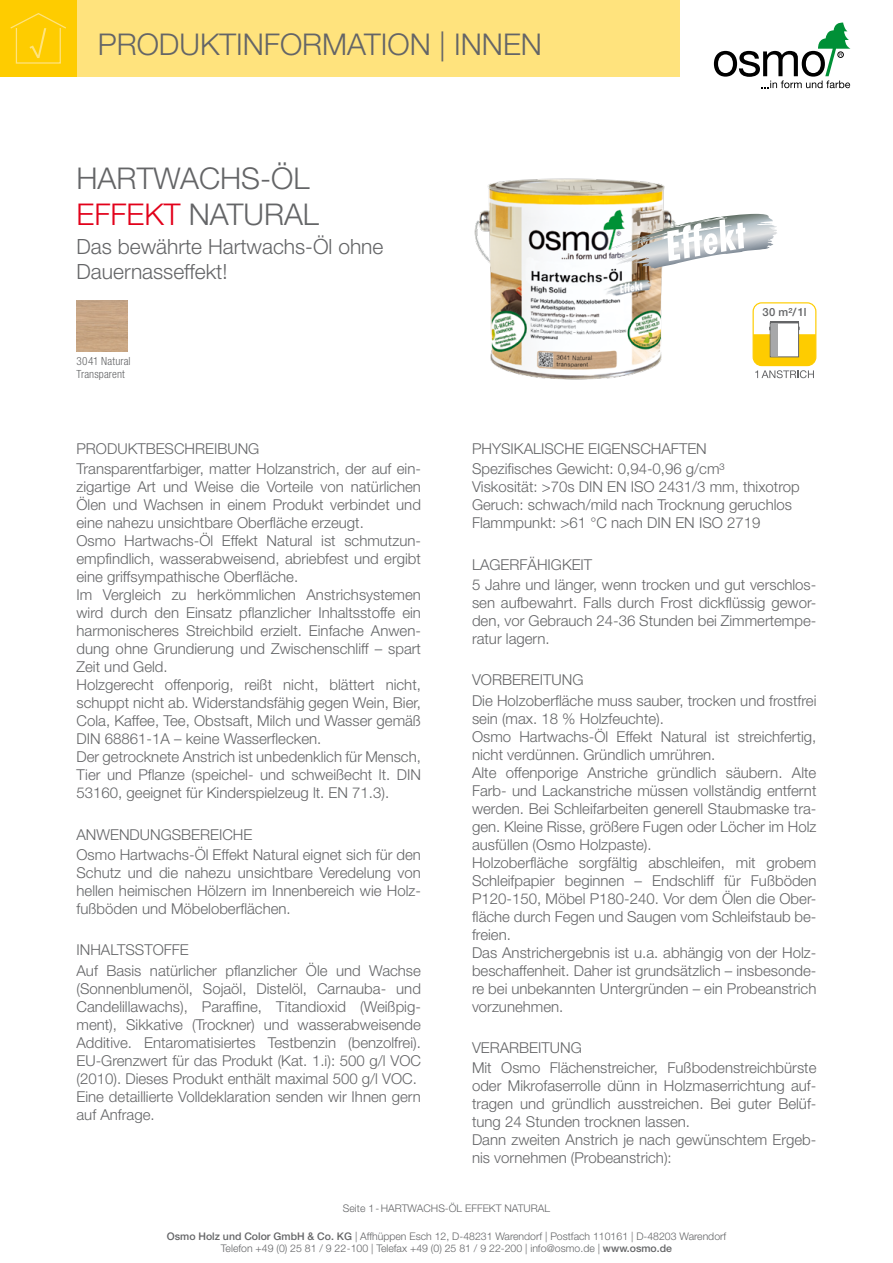
<style>
.page{position:relative;width:893px;height:1263px;background:#fff}
.page>*{position:absolute;margin:0;border:0;box-sizing:border-box;transform-origin:0 0}
.t1{font:300 30px/36px "Helvetica Neue";color:#646567}
.t2{font:300 21px/25.2px "Helvetica Neue";color:#646567}
.t3{font:300 15px/18px "Helvetica Neue";color:#646567}
.t4{font:300 condensed 11.25px/13.5px "Helvetica Neue";letter-spacing:.01em;color:#646567}
.t5{font:500 11.25px "Helvetica Neue";color:#646567}
.t6{font:300 10.5px/12.6px "Helvetica Neue";color:#646567;text-align:center}
.s1{color:#e2001a}
.s2{font-weight:500}
</style>
<div class="page">
<svg style="left:714px;top:23px;width:136px;height:65px"></svg>
<div style="left:77px;top:0;width:603px;height:77px;background:#ffe37d"></div>
<div style="left:0;top:0;width:77px;height:77px;background:#fecc00"></div>
<svg style="left:10px;top:13px;width:56px;height:51px"></svg>
<img style="left:474px;top:178px;width:213px;height:202px">
<svg style="left:609px;top:216px;width:136px;height:45px"></svg>
<div style="left:753px;top:302px;width:63px;height:64px;border:1px solid #fecc00;border-radius:9px"></div>
<svg style="left:753px;top:321px;width:63px;height:57px"></svg>
<h1 class="t1" style="left:98px;top:26px;width:446px">PRODUKTINFORMATION | INNEN</h1>
<h1 class="t1" style="left:77px;top:159px;width:244px">HARTWACHS-ÖL<br><span class="s1">EFFEKT</span> NATURAL</h1>
<h2 class="t2" style="left:77px;top:234px;width:308px">Das bewährte Hartwachs-Öl ohne<br>Dauernasseffekt!</h2>
<p class="t4" style="left:77px;top:354px;width:56px">3041 Natural<br>Transparent</p>
<p class="t3" style="left:77px;top:438px;width:346px;line-height:20.1px">PRODUKTBESCHREIBUNG<br>Transparentfarbiger, matter Holzanstrich, der auf ein-</p>
<p class="t3" style="left:77px;top:477px;width:346px">zigartige Art und Weise die Vorteile von natürlichen Ölen und Wachsen in einem Produkt verbindet und eine nahezu unsichtbare Oberfläche erzeugt.<br>Osmo Hartwachs-Öl Effekt Natural ist schmutzun&shy;empfindlich, wasserabweisend, abriebfest und ergibt eine griffsympathische Oberfläche.<br>Im Vergleich zu herkömmlichen Anstrichsystemen wird durch den Einsatz pflanzlicher Inhaltsstoffe ein harmonischeres Streichbild erzielt. Einfache Anwen&shy;dung ohne Grundierung und Zwischenschliff – spart Zeit und Geld.<br>Holzgerecht offenporig, reißt nicht, blättert nicht, schuppt nicht ab. Widerstandsfähig gegen Wein, Bier, Cola, Kaffee, Tee, Obstsaft, Milch und Wasser gemäß DIN 68861-1A – keine Wasserflecken.<br>Der getrocknete Anstrich ist unbedenklich für Mensch, Tier und Pflanze (speichel- und schweißecht lt. DIN 53160, geeignet für Kinderspielzeug lt. EN 71.3).</p>
<p class="t3" style="left:77px;top:824px;width:346px;line-height:20.1px">ANWENDUNGSBEREICHE<br>Osmo Hartwachs-Öl Effekt Natural eignet sich für den</p>
<p class="t3" style="left:77px;top:863px;width:346px;text-align:justify">Schutz und die nahezu unsichtbare Veredelung von hellen heimischen Hölzern im Innenbereich wie Holz&shy;fußböden und Möbeloberflächen.</p>
<p class="t3" style="left:77px;top:940px;width:346px;line-height:20.1px">INHALTSSTOFFE<br>Auf Basis natürlicher pflanzlicher Öle und Wachse</p>
<p class="t3" style="left:77px;top:979px;width:346px">(Sonnenblumenöl, Sojaöl, Distelöl, Carnauba- und Candelillawachs), Paraffine, Titandioxid (Weißpig&shy;ment), Sikkative (Trockner) und wasserabweisende Additive. Entaromatisiertes Testbenzin (benzolfrei).<br>EU-Grenzwert für das Produkt (Kat. 1.i): 500 g/l VOC (2010). Dieses Produkt enthält maximal 500 g/l VOC.<br>Eine detaillierte Volldeklaration senden wir Ihnen gern auf Anfrage.</p>
<p class="t5" style="left:762px;top:305px;width:45px">30 m²/1l</p>
<p class="t3" style="left:472px;top:438px;width:254px;line-height:20.1px">PHYSIKALISCHE EIGENSCHAFTEN<br>Spezifisches Gewicht: 0,94-0,96 g/cm³</p>
<p class="t3" style="left:472px;top:477px;width:329px">Viskosität: &gt;70s DIN EN ISO 2431/3 mm, thixotrop<br>Geruch: schwach/mild nach Trocknung geruchlos<br>Flammpunkt: &gt;61 °C nach DIN EN ISO 2719</p>
<p class="t3" style="left:472px;top:554px;width:346px;line-height:20.1px">LAGERFÄHIGKEIT<br>5 Jahre und länger, wenn trocken und gut verschlos-</p>
<p class="t3" style="left:472px;top:593px;width:346px;text-align:justify">sen aufbewahrt. Falls durch Frost dickflüssig gewor&shy;den, vor Gebrauch 24-36 Stunden bei Zimmertempe&shy;ratur lagern.</p>
<p class="t3" style="left:472px;top:670px;width:346px;line-height:20.1px">VORBEREITUNG<br>Die Holzoberfläche muss sauber, trocken und frostfrei</p>
<p class="t3" style="left:472px;top:709px;width:346px">sein (max. 18 % Holzfeuchte).<br>Osmo Hartwachs-Öl Effekt Natural ist streichfertig, nicht verdünnen. Gründlich umrühren.<br>Alte offenporige Anstriche gründlich säubern. Alte Farb- und Lackanstriche müssen vollständig entfernt werden. Bei Schleifarbeiten generell Staubmaske tra&shy;gen. Kleine Risse, größere Fugen oder Löcher im Holz ausfüllen (Osmo Holzpaste).<br>Holzoberfläche sorgfältig abschleifen, mit grobem Schleifpapier beginnen – Endschliff für Fußböden P120-150, Möbel P180-240. Vor dem Ölen die Ober&shy;fläche durch Fegen und Saugen vom Schleifstaub be&shy;freien.<br>Das Anstrichergebnis ist u.a. abhängig von der Holz&shy;beschaffenheit. Daher ist grundsätzlich – insbesonde&shy;re bei unbekannten Untergründen – ein Probeanstrich vorzunehmen.</p>
<p class="t3" style="left:472px;top:1037px;width:346px;line-height:20.1px">VERARBEITUNG<br>Mit Osmo Flächenstreicher, Fußbodenstreichbürste</p>
<p class="t3" style="left:472px;top:1077px;width:346px">oder Mikrofaserrolle dünn in Holzmaserrichtung auf&shy;tragen und gründlich ausstreichen. Bei guter Belüf&shy;tung 24 Stunden trocknen lassen.<br>Dann zweiten Anstrich je nach gewünschtem Ergeb&shy;nis vornehmen (Probeanstrich):</p>
<p class="t6" style="left:343px;top:1202px;width:209px">Seite 1-HARTWACHS-ÖL EFFEKT NATURAL</p>
<p class="t6" style="left:167px;top:1229px;width:561px"><span class="s2">Osmo Holz und Color GmbH &amp; Co. KG</span> | Affhüppen Esch 12, D-48231 Warendorf | Postfach 110161 | D-48203 Warendorf<br>Telefon +49 (0) 25 81 / 9 22-100 | Telefax +49 (0) 25 81 / 9 22-200 | info@osmo.de | <span class="s2">www.osmo.de</span></p>
</div>
